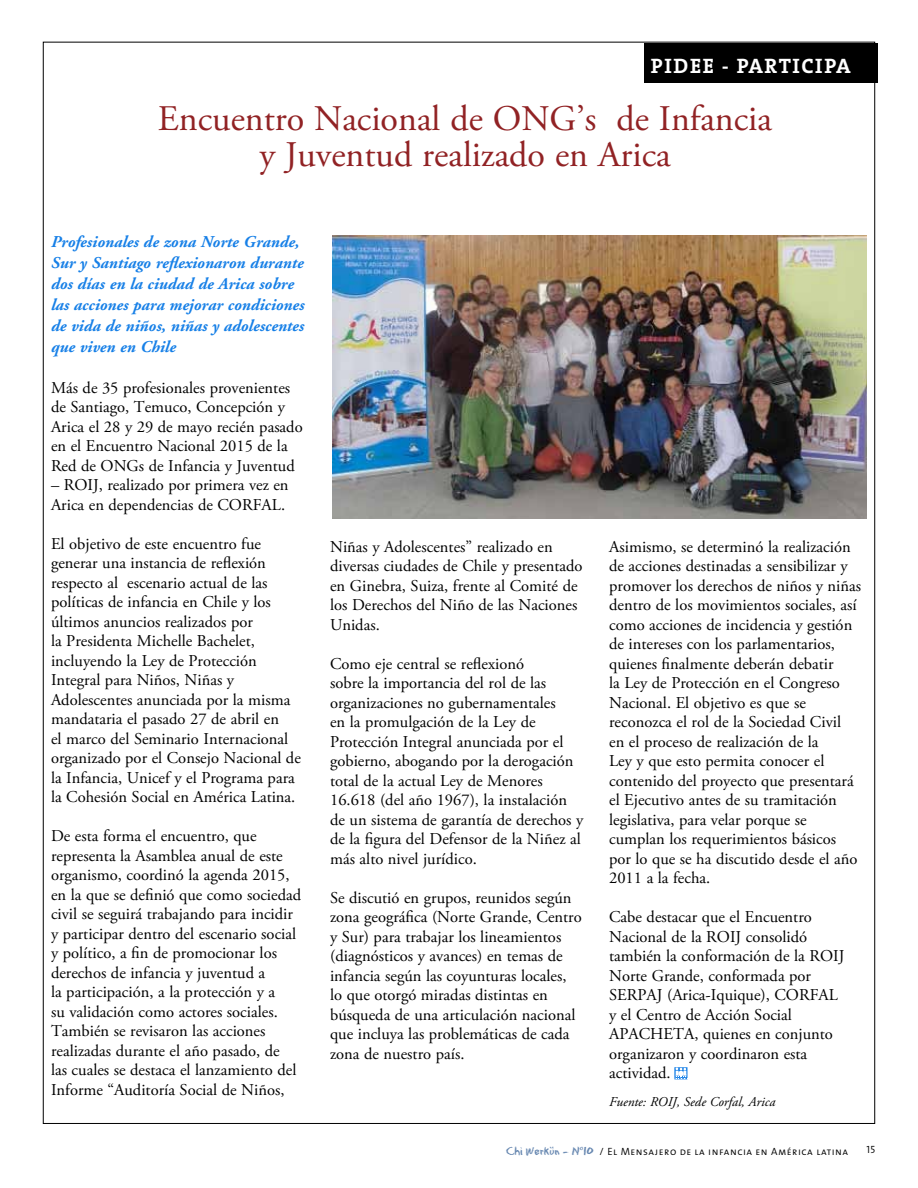
<style>
.page{position:relative;width:918px;height:1188px;background:#fff}
.page>*{position:absolute;margin:0;border:0;box-sizing:border-box;transform-origin:0 0}
.t1{font:36px/36px "Adobe Garamond Pro";color:#912224;text-align:center}
.t2{font:700 21px "The Serif";letter-spacing:.075em;color:#fff}
.t3{font:16.5px/19.5px "Adobe Garamond Pro";color:#000}
.t4{font:italic 700 16.5px/21px "Adobe Garamond";color:#1780e7}
.t5{font:italic 13.5px "Adobe Garamond Pro";color:#000}
.t6{font:10.5px "The Sans Semi Light Caps";letter-spacing:.05em;color:#000}
.s1{font-family:"Eraser Dust";font-size:12px;color:#6485af}
</style>
<div class="page">
<div style="left:644px;top:43px;width:234px;height:39px;background:#000"></div>
<svg style="left:674px;top:1067px;width:1px;height:12px"></svg>
<svg style="left:675px;top:1067px;width:13px;height:12px"></svg>
<img style="left:332px;top:236px;width:535px;height:282px">
<p class="t2" style="left:651px;top:48px;width:201px">PIDEE - PARTICIPA</p>
<h1 class="t1" style="left:158px;top:102px;width:616px">Encuentro Nacional de ONG’s de Infancia y Juventud realizado en Arica</h1>
<p class="t4" style="left:51px;top:232px;width:255px">Profesionales de zona Norte Grande, Sur y Santiago reflexionaron durante dos días en la ciudad de Arica sobre las acciones para mejorar condiciones de vida de niños, niñas y adolescentes que viven en Chile</p>
<p class="t3" style="left:51px;top:378px;width:253px">Más de 35 profesionales provenientes de Santiago, Temuco, Concepción y Arica el 28 y 29 de mayo recién pasado en el Encuentro Nacional 2015 de la Red de ONGs de Infancia y Juventud</p>
<p class="t3" style="left:51px;top:476px;width:239px">– ROIJ, realizado por primera vez en<br>Arica en dependencias de CORFAL.</p>
<p class="t3" style="left:51px;top:535px;width:251px">El objetivo de este encuentro fue generar una instancia de reflexión respecto al escenario actual de las políticas de infancia en Chile y los últimos anuncios realizados por<br>la Presidenta Michelle Bachelet, incluyendo la Ley de Protección Integral para Niños, Niñas y Adolescentes anunciada por la misma mandataria el pasado 27 de abril en<br>el marco del Seminario Internacional organizado por el Consejo Nacional de la Infancia, Unicef y el Programa para la Cohesión Social en América Latina.</p>
<p class="t3" style="left:51px;top:827px;width:252px">De esta forma el encuentro, que representa la Asamblea anual de este organismo, coordinó la agenda 2015, en la que se definió que como sociedad civil se seguirá trabajando para incidir y participar dentro del escenario social y político, a fin de promocionar los derechos de infancia y juventud a<br>la participación, a la protección y a<br>su validación como actores sociales.<br>También se revisaron las acciones realizadas durante el año pasado, de<br>las cuales se destaca el lanzamiento del Informe “Auditoría Social de Niños,</p>
<p class="t3" style="left:330px;top:537px;width:254px">Niñas y Adolescentes” realizado en diversas ciudades de Chile y presentado en Ginebra, Suiza, frente al Comité de los Derechos del Niño de las Naciones<br>Unidas.</p>
<p class="t3" style="left:330px;top:654px;width:255px">Como eje central se reflexionó<br>sobre la importancia del rol de las organizaciones no gubernamentales<br>en la promulgación de la Ley de Protección Integral anunciada por el gobierno, abogando por la derogación total de la actual Ley de Menores 16.618 (del año 1967), la instalación de un sistema de garantía de derechos y de la figura del Defensor de la Niñez al más alto nivel jurídico.</p>
<p class="t3" style="left:330px;top:888px;width:253px">Se discutió en grupos, reunidos según zona geográfica (Norte Grande, Centro y Sur) para trabajar los lineamientos (diagnósticos y avances) en temas de infancia según las coyunturas locales, lo que otorgó miradas distintas en búsqueda de una articulación nacional que incluya las problemáticas de cada zona de nuestro país.</p>
<p class="t3" style="left:609px;top:537px;width:253px">Asimismo, se determinó la realización de acciones destinadas a sensibilizar y promover los derechos de niños y niñas dentro de los movimientos sociales, así como acciones de incidencia y gestión de intereses con los parlamentarios, quienes finalmente deberán debatir<br>la Ley de Protección en el Congreso Nacional. El objetivo es que se reconozca el rol de la Sociedad Civil<br>en el proceso de realización de la<br>Ley y que esto permita conocer el contenido del proyecto que presentará el Ejecutivo antes de su tramitación legislativa, para velar porque se cumplan los requerimientos básicos por lo que se ha discutido desde el año 2011 a la fecha.</p>
<p class="t3" style="left:609px;top:908px;width:237px">Cabe destacar que el Encuentro<br>Nacional de la ROIJ consolidó también la conformación de la ROIJ<br>Norte Grande, conformada por<br>SERPAJ (Arica-Iquique), CORFAL y el Centro de Acción Social<br>APACHETA, quienes en conjunto organizaron y coordinaron esta actividad.</p>
<p class="t5" style="left:609px;top:1094px;width:168px">Fuente: ROIJ, Sede Corfal, Arica</p>
<p class="t6" style="left:506px;top:1142px;width:344px"><span class="s1">Chi Werkün - Nº10</span> / El Mensajero de la infancia en América latina</p>
<p class="t6" style="left:866px;top:1141px;width:11px">15</p>
</div>
